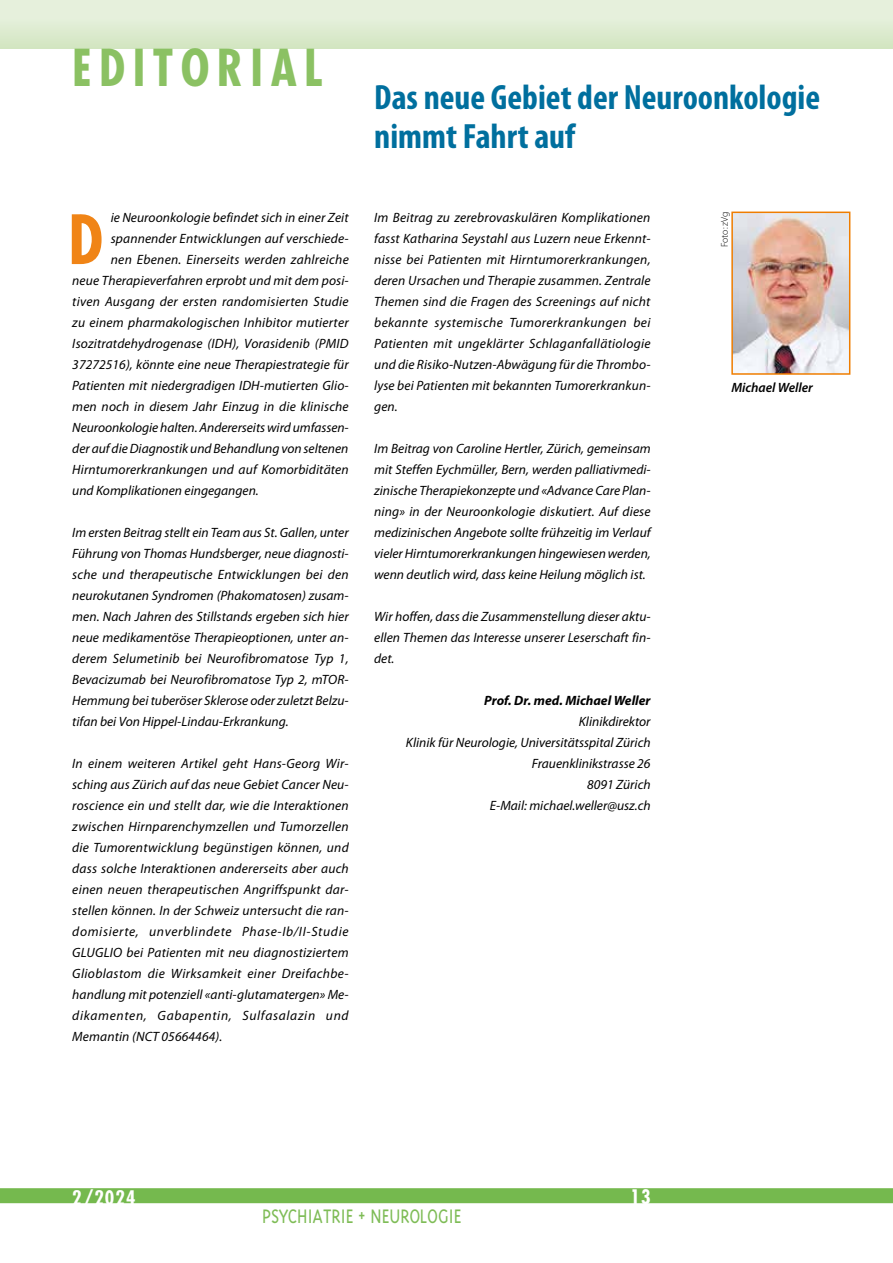
<style>
.page{position:relative;width:893px;height:1263px;background:#fff}
.page>*{position:absolute;margin:0;border:0;box-sizing:border-box;transform-origin:0 0}
.t1{font:700 condensed 66px "Futura";color:#f08416}
.t2{font:700 condensed 49.5px "Futura";letter-spacing:.15em;color:#8bc163}
.t3{font:700 condensed 35.25px/39px "Myriad Pro";color:#006f9e}
.t4{font:300 22.5px "Triplex";color:#7ebc56;scale:.88 1}
.t5{font:700 condensed 19.5px "Futura";letter-spacing:.05em;color:#fff}
.t6{font:italic 13.5px/21px "Myriad Pro";letter-spacing:.005em;color:#000;text-align:justify}
.t7{font:italic 700 13.5px "Myriad Pro";color:#000}
.t8{font:italic 600 13.5px "Myriad Pro";letter-spacing:-.005em;color:#000}
.t9{font:300 9.75px "Myriad Pro";letter-spacing:-.005em;color:#000}
</style>
<div class="page">
<div style="left:0;top:1188px;width:893px;height:15px;background:#75b94e"></div>
<div style="left:0;top:0;width:893px;height:48px;background:linear-gradient(to bottom,#ebf3e3,#d5e7c5)"></div>
<img style="left:734px;top:215px;width:113px;height:157px">
<div style="left:731px;top:212px;width:119px;height:163px;border:2px solid #ef7d00"></div>
<h2 class="t2" style="left:72px;top:35px;width:252px">EDITORIAL</h2>
<h3 class="t3" style="left:374px;top:78px;width:447px">Das neue Gebiet der Neuroonkologie nimmt Fahrt auf</h3>
<h1 class="t1" style="left:68px;top:197px;width:36px">D</h1>
<p class="t6" style="left:111px;top:207px;width:239px">ie Neuroonkologie befindet sich in einer Zeit</p>
<p class="t6" style="left:111px;top:228px;width:239px">spannender Entwicklungen auf verschiede-</p>
<p class="t6" style="left:111px;top:249px;width:239px">nen Ebenen. Einerseits werden zahlreiche</p>
<p class="t6" style="left:72px;top:270px;width:278px">neue Therapieverfahren erprobt und mit dem posi-</p>
<p class="t6" style="left:72px;top:291px;width:278px">tiven Ausgang der ersten randomisierten Studie</p>
<p class="t6" style="left:72px;top:312px;width:278px">zu einem pharmakologischen Inhibitor mutierter</p>
<p class="t6" style="left:72px;top:333px;width:278px">Isozitratdehydrogenase (IDH), Vorasidenib (PMID</p>
<p class="t6" style="left:72px;top:354px;width:278px">37272516), könnte eine neue Therapiestrategie für</p>
<p class="t6" style="left:72px;top:375px;width:278px">Patienten mit niedergradigen IDH-mutierten Glio-</p>
<p class="t6" style="left:72px;top:396px;width:278px">men noch in diesem Jahr Einzug in die klinische</p>
<p class="t6" style="left:72px;top:417px;width:278px">Neuroonkologie halten. Andererseits wird umfassen-</p>
<p class="t6" style="left:72px;top:438px;width:278px">der auf die Diagnostik und Behandlung von seltenen</p>
<p class="t6" style="left:72px;top:459px;width:278px">Hirntumorerkrankungen und auf Komorbiditäten</p>
<p class="t6" style="left:72px;top:480px;width:188px">und Komplikationen eingegangen.</p>
<p class="t6" style="left:72px;top:522px;width:278px">Im ersten Beitrag stellt ein Team aus St. Gallen, unter Führung von Thomas Hundsberger, neue diagnosti&shy;sche und therapeutische Entwicklungen bei den neurokutanen Syndromen (Phakomatosen) zusam&shy;men. Nach Jahren des Stillstands ergeben sich hier neue medikamentöse Therapieoptionen, unter an&shy;derem Selumetinib bei Neurofibromatose Typ 1, Bevacizumab bei Neurofibromatose Typ 2, mTOR-Hemmung bei tuberöser Sklerose oder zuletzt Belzu&shy;tifan bei Von Hippel-Lindau-Erkrankung.</p>
<p class="t6" style="left:72px;top:753px;width:278px">In einem weiteren Artikel geht Hans-Georg Wir&shy;sching aus Zürich auf das neue Gebiet Cancer Neu&shy;roscience ein und stellt dar, wie die Interaktionen zwischen Hirnparenchymzellen und Tumorzellen die Tumorentwicklung begünstigen können, und dass solche Interaktionen andererseits aber auch einen neuen therapeutischen Angriffspunkt dar&shy;stellen können. In der Schweiz untersucht die ran&shy;domisierte, unverblindete Phase-Ib/II-Studie GLUGLIO bei Patienten mit neu diagnostiziertem Glioblastom die Wirksamkeit einer Dreifachbe&shy;handlung mit potenziell «anti-glutamatergen» Me&shy;dikamenten, Gabapentin, Sulfasalazin und Memantin (NCT 05664464).</p>
<p class="t6" style="left:374px;top:207px;width:278px">Im Beitrag zu zerebrovaskulären Komplikationen fasst Katharina Seystahl aus Luzern neue Erkennt&shy;nisse bei Patienten mit Hirntumorerkrankungen, deren Ursachen und Therapie zusammen. Zentrale Themen sind die Fragen des Screenings auf nicht bekannte systemische Tumorerkrankungen bei Patienten mit ungeklärter Schlaganfallätiologie und die Risiko-Nutzen-Abwägung für die Thrombo&shy;lyse bei Patienten mit bekannten Tumorerkrankun&shy;gen.</p>
<p class="t6" style="left:374px;top:438px;width:278px">Im Beitrag von Caroline Hertler, Zürich, gemeinsam mit Steffen Eychmüller, Bern, werden palliativmedi&shy;zinische Therapiekonzepte und «Advance Care Plan&shy;ning» in der Neuroonkologie diskutiert. Auf diese medizinischen Angebote sollte frühzeitig im Verlauf vieler Hirntumorerkrankungen hingewiesen werden, wenn deutlich wird, dass keine Heilung möglich ist.</p>
<p class="t6" style="left:374px;top:606px;width:278px">Wir hoffen, dass die Zusammenstellung dieser aktu&shy;ellen Themen das Interesse unserer Leserschaft fin&shy;det.</p>
<p class="t7" style="left:484px;top:693px;width:168px">Prof. Dr. med. Michael Weller</p>
<p class="t6" style="left:406px;top:711px;width:246px;text-align:right">Klinikdirektor<br>Klinik für Neurologie, Universitätsspital Zürich<br>Frauenklinikstrasse 26<br>8091 Zürich<br>E-Mail: michael.weller@usz.ch</p>
<p class="t9" style="left:719px;top:247px;width:37px;rotate:-90deg">Foto: zVg</p>
<p class="t8" style="left:731px;top:380px;width:83px">Michael Weller</p>
<h3 class="t5" style="left:72px;top:1185px;width:65px">2/2024</h3>
<h3 class="t5" style="left:630px;top:1184px;width:22px">13</h3>
<h3 class="t4" style="left:262px;top:1203px;width:228px">PSYCHIATRIE + NEUROLOGIE</h3>
</div>
